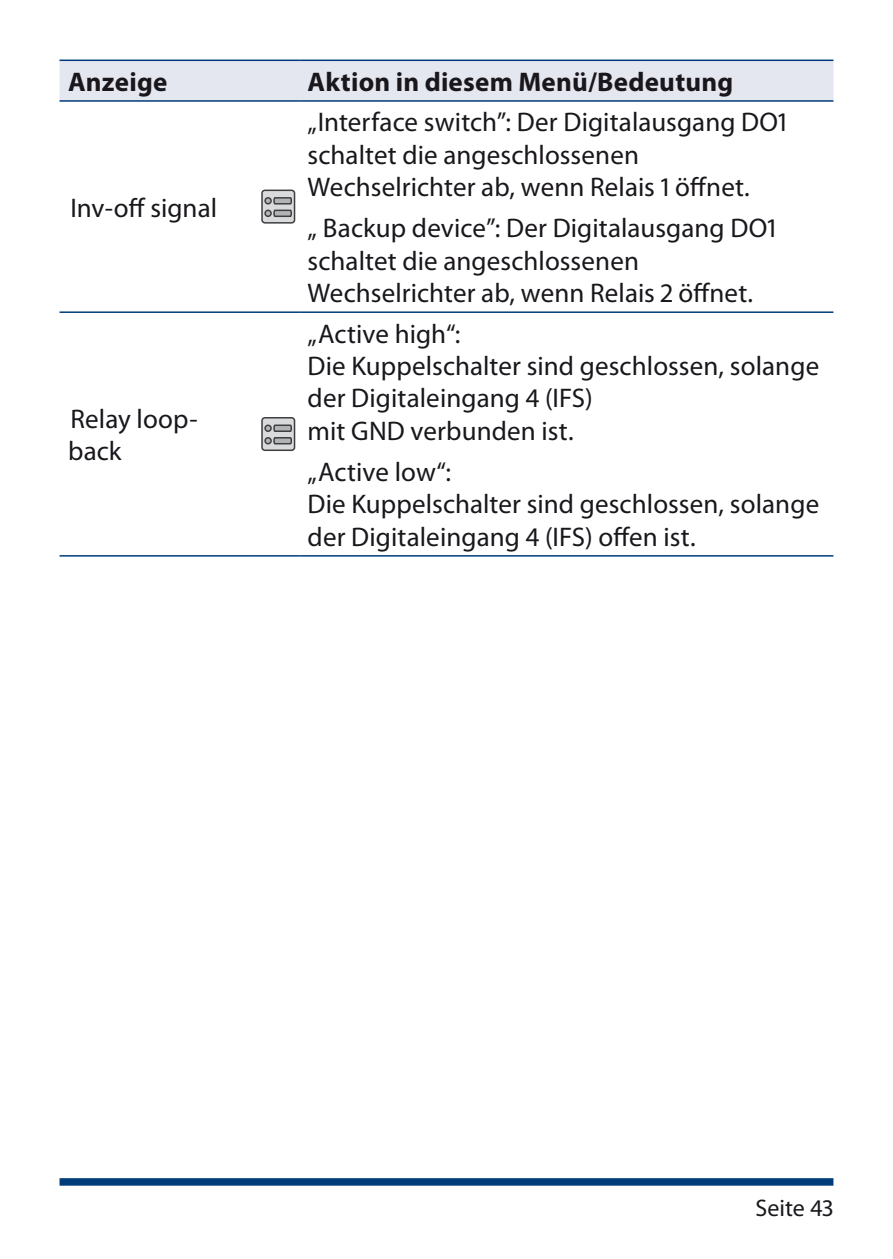
<style>
.page{position:relative;width:893px;height:1259px;background:#fff}
.page>*{position:absolute;margin:0;border:0;box-sizing:border-box;transform-origin:0 0}
.t1{font:27px/32.4px "Myriad Pro";letter-spacing:.005em;color:#1a171c}
.t2{font:700 27px "Myriad Pro";letter-spacing:.01em;color:#1a171c}
.t3{font:24px "Myriad Pro";color:#1a171c}
</style>
<div class="page">
<div style="left:60px;top:1178px;width:773px;height:7px;background:#003c7a"></div>
<div style="left:60px;top:61px;width:773px;height:39px;background:#e4e6f0"></div>
<hr style="left:60px;top:311px;width:195px;height:2px;background:#003c7a">
<hr style="left:299px;top:311px;width:534px;height:2px;background:#003c7a">
<hr style="left:60px;top:555px;width:195px;height:1px;background:#003c7a">
<hr style="left:299px;top:555px;width:534px;height:1px;background:#003c7a">
<hr style="left:255px;top:311px;width:44px;height:2px;background:#003c7a">
<hr style="left:255px;top:555px;width:44px;height:1px;background:#003c7a">
<hr style="left:60px;top:60px;width:195px;height:1px;background:#003c7a">
<hr style="left:255px;top:60px;width:44px;height:1px;background:#003c7a">
<hr style="left:299px;top:60px;width:534px;height:1px;background:#003c7a">
<hr style="left:60px;top:100px;width:195px;height:2px;background:#003c7a">
<hr style="left:255px;top:100px;width:44px;height:2px;background:#003c7a">
<hr style="left:299px;top:100px;width:534px;height:2px;background:#003c7a">
<svg style="left:261px;top:190px;width:34px;height:34px"></svg>
<div style="left:264px;top:197px;width:8px;height:7px;border:2px solid #3e3e40;border-radius:50%"></div>
<svg style="left:261px;top:417px;width:34px;height:34px"></svg>
<div style="left:264px;top:424px;width:8px;height:8px;border:2px solid #3e3e40;border-radius:50%"></div>
<p class="t2" style="left:68px;top:64px;width:101px">Anzeige</p>
<p class="t2" style="left:308px;top:64px;width:427px">Aktion in diesem Menü/Bedeutung</p>
<p class="t1" style="left:70px;top:191px;width:148px">Inv-off signal</p>
<p class="t1" style="left:68px;top:402px;width:131px">Relay loop&shy;back</p>
<p class="t1" style="left:308px;top:106px;width:481px">„Interface switch”: Der Digitalausgang DO1 schaltet die angeschlossenen<br>Wechselrichter ab, wenn Relais 1 öffnet.</p>
<p class="t1" style="left:308px;top:211px;width:470px">„ Backup device”: Der Digitalausgang DO1 schaltet die angeschlossenen<br>Wechselrichter ab, wenn Relais 2 öffnet.</p>
<p class="t1" style="left:308px;top:317px;width:513px">„Active high“:<br>Die Kuppelschalter sind geschlossen, solange der Digitaleingang 4 (IFS)<br>mit GND verbunden ist.</p>
<p class="t1" style="left:308px;top:455px;width:513px">„Active low“:<br>Die Kuppelschalter sind geschlossen, solange der Digitaleingang 4 (IFS) offen ist.</p>
<p class="t3" style="left:755px;top:1193px;width:79px">Seite 43</p>
</div>
